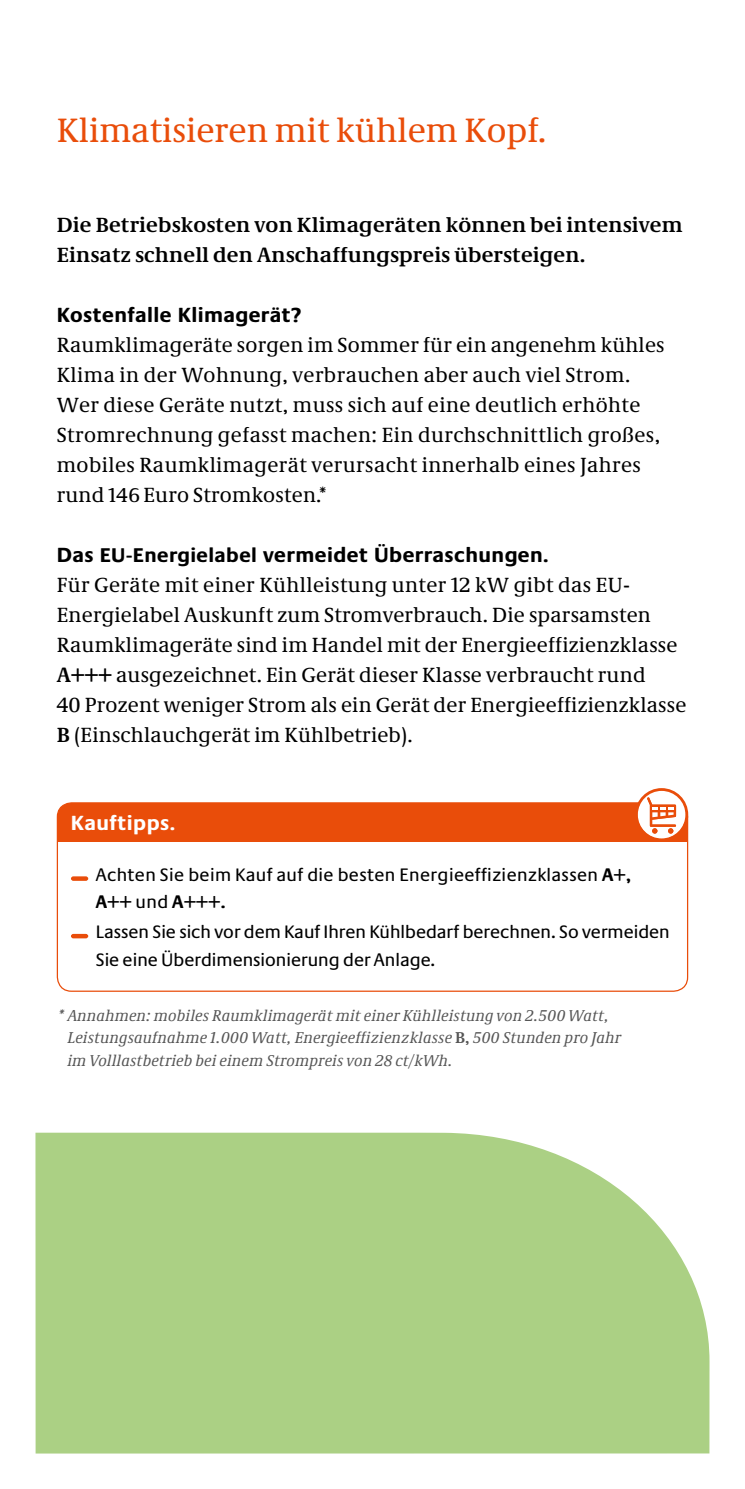
<style>
.page{position:relative;width:745px;height:1489px;background:#fff}
.page>*{position:absolute;margin:0;border:0;box-sizing:border-box;transform-origin:0 0}
.t1{font:35px "Neue Demos";color:#e94d0a}
.t2{font:21.25px/30px "Neue Demos";letter-spacing:.01em;color:#000}
.t3{font:700 21.25px/30px "Neue Demos";letter-spacing:.01em;color:#000}
.t4{font:700 21.25px "Neue Praxis";letter-spacing:.02em;color:#000}
.t5{font:700 21.25px "Neue Praxis";letter-spacing:.02em;color:#fff}
.t6{font:18.75px/27.5px "Neue Praxis";color:#000}
.t7{font:18.75px/27.5px "Neue Praxis";letter-spacing:.02em;color:#000}
.t8{font:italic 16.25px/22.5px "Neue Demos";letter-spacing:.01em;color:#565656}
.s1{font-size:20.5px}
.s2{font-weight:700}
.s3{font-weight:700;font-style:normal}
</style>
<div class="page">
<div style="left:35px;top:1132px;width:674px;height:321px;background:#abd084"></div>
<div style="left:57px;top:802px;width:630px;height:39px;background:#e94d0a"></div>
<div style="left:57px;top:802px;width:630px;height:189px;border:1px solid #e94d0a;border-radius:14px"></div>
<svg style="left:71px;top:876px;width:17px;height:4px"></svg>
<div style="left:71px;top:933px;width:17px;height:5px;background:#e94d0a;border-radius:2px"></div>
<svg style="left:634px;top:788px;width:53px;height:53px"></svg>
<h1 class="t1" style="left:57px;top:109px;width:491px">Klimatisieren mit kühlem Kopf.</h1>
<p class="t3" style="left:57px;top:209px;width:627px">Die Betriebskosten von Klimageräten können bei intensivem<br>Einsatz schnell den Anschaffungspreis übersteigen.</p>
<p class="t4" style="left:57px;top:302px;width:246px">Kostenfalle Klimagerät?</p>
<p class="t2" style="left:57px;top:329px;width:609px">Raumklimageräte sorgen im Sommer für ein angenehm kühles Klima in der Wohnung, verbrauchen aber auch viel Strom.<br>Wer diese Geräte nutzt, muss sich auf eine deutlich erhöhte Stromrechnung gefasst machen: Ein durchschnittlich großes, mobiles Raumklimagerät verursacht innerhalb eines Jahres rund <span class="s1">146</span> Euro Stromkosten.*</p>
<p class="t4" style="left:57px;top:542px;width:493px">Das <span class="s1">EU-Energielabel</span> vermeidet Überraschungen.</p>
<p class="t2" style="left:57px;top:569px;width:631px">Für Geräte mit einer Kühlleistung unter 12 kW gibt das EU-Energielabel Auskunft zum Stromverbrauch. Die sparsamsten Raumklimageräte sind im Handel mit der Energieeffizienzklasse <span class="s2">A+++</span> ausgezeichnet. Ein Gerät dieser Klasse verbraucht rund<br>40 Prozent weniger Strom als ein Gerät der Energieeffizienzklasse <span class="s2">B</span> (Einschlauchgerät im Kühlbetrieb).</p>
<p class="t5" style="left:71px;top:809px;width:106px">Kauftipps.</p>
<p class="t7" style="left:96px;top:860px;width:536px">Achten Sie beim Kauf auf die besten Energieeffizienzklassen <span class="s2">A+,<br>A++</span> und <span class="s2">A+++.</span></p>
<p class="t6" style="left:96px;top:918px;width:575px">Lassen Sie sich vor dem Kauf Ihren Kühlbedarf berechnen. So vermeiden<br>Sie eine Überdimensionierung der Anlage.</p>
<p class="t8" style="left:67px;top:1003px;width:555px;text-indent:-11px">* Annahmen: mobiles Raumklimagerät mit einer Kühlleistung von 2.500 Watt,<br>Leistungsaufnahme 1.000 Watt, Energieeffizienzklasse <span class="s3">B,</span> 500 Stunden pro Jahr im Volllastbetrieb bei einem Strompreis von 28 ct/kWh.</p>
</div>
